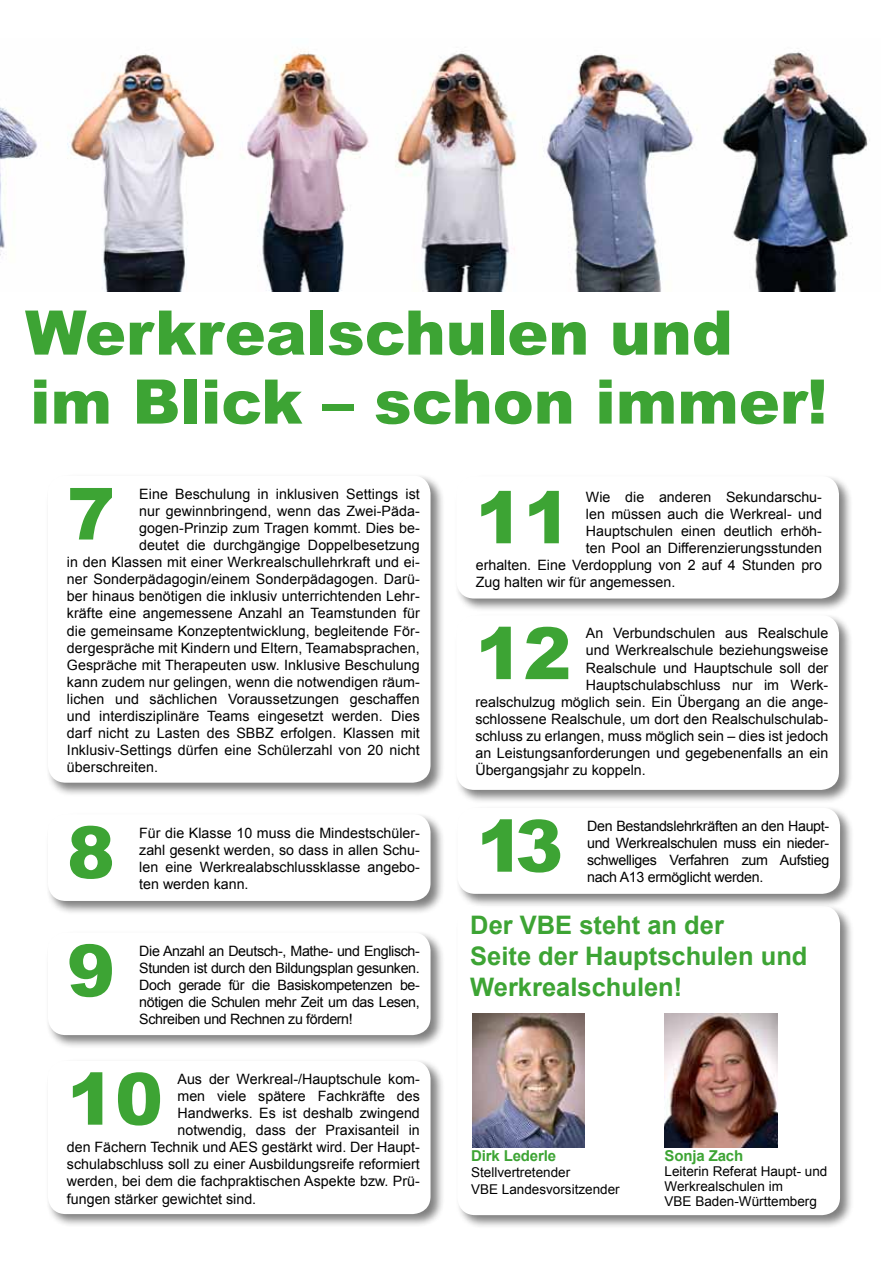
<style>
.page{position:relative;width:893px;height:1263px;background:#fff}
.page>*{position:absolute;margin:0;border:0;box-sizing:border-box;transform-origin:0 0}
.t1{font:900 72px/118.2px "Arial";color:#3da434}
.t2{font:900 61.5px/69px "Arial";color:#3da434}
.t3{font:700 25.5px/30.6px "Arial";color:#3da434}
.t4{font:700 15px "Arial";letter-spacing:-.01em;color:#3da434}
.t5{font:14.25px/17.1px "Arial";color:#000;text-align:justify}
.t6{font:14.25px "Arial";letter-spacing:-.02em;color:#000}
.t7{font:13.5px/15px "Arial";color:#000}
</style>
<div class="page">
<img style="left:0;top:51px;width:868px;height:240px">
<div style="left:454px;top:613px;width:399px;height:191px;background:#000;opacity:.5"></div>
<div style="left:456px;top:615px;width:383px;height:175px;background:#fff;border-radius:18px"></div>
<div style="left:46px;top:812px;width:399px;height:103px;background:#000;opacity:.5"></div>
<div style="left:48px;top:814px;width:383px;height:87px;background:#fff;border-radius:18px"></div>
<div style="left:46px;top:930px;width:399px;height:119px;background:#000;opacity:.5"></div>
<div style="left:48px;top:932px;width:383px;height:103px;background:#fff;border-radius:18px"></div>
<div style="left:455px;top:904px;width:399px;height:325px;background:#000;opacity:.5"></div>
<div style="left:457px;top:906px;width:383px;height:309px;background:#fff;border-radius:18px"></div>
<img style="left:472px;top:1013px;width:113px;height:134px">
<img style="left:665px;top:1014px;width:112px;height:133px">
<div style="left:46px;top:473px;width:399px;height:324px;background:#000;opacity:.5"></div>
<div style="left:48px;top:476px;width:383px;height:307px;background:#fff;border-radius:18px"></div>
<div style="left:46px;top:1058px;width:399px;height:170px;background:#000;opacity:.5"></div>
<div style="left:48px;top:1061px;width:383px;height:153px;background:#fff;border-radius:18px"></div>
<div style="left:455px;top:805px;width:399px;height:103px;background:#000;opacity:.5"></div>
<div style="left:457px;top:808px;width:383px;height:86px;background:#fff;border-radius:18px"></div>
<div style="left:454px;top:474px;width:399px;height:139px;background:#000;opacity:.5"></div>
<div style="left:456px;top:476px;width:383px;height:122px;background:#fff;border-radius:18px"></div>
<h2 class="t2" style="left:25px;top:296px;width:804px">Werkrealschulen und im Blick – schon immer!</h2>
<h1 class="t1" style="left:67px;top:452px;width:50px">7</h1>
<p class="t5" style="left:139px;top:485px;width:282px">Eine Beschulung in inklusiven Settings ist</p>
<p class="t5" style="left:139px;top:502px;width:282px">nur gewinnbringend, wenn das Zwei-Päda-</p>
<p class="t5" style="left:139px;top:519px;width:282px">gogen-Prinzip zum Tragen kommt. Dies be-</p>
<p class="t5" style="left:139px;top:537px;width:282px">deutet die durchgängige Doppelbesetzung</p>
<p class="t5" style="left:67px;top:554px;width:354px">in den Klassen mit einer Werkrealschullehrkraft und ei-</p>
<p class="t5" style="left:67px;top:571px;width:354px">ner Sonderpädagogin/einem Sonderpädagogen. Darü-</p>
<p class="t5" style="left:67px;top:588px;width:354px">ber hinaus benötigen die inklusiv unterrichtenden Lehr-</p>
<p class="t5" style="left:67px;top:605px;width:354px">kräfte eine angemessene Anzahl an Teamstunden für</p>
<p class="t5" style="left:67px;top:622px;width:354px">die gemeinsame Konzeptentwicklung, begleitende För-</p>
<p class="t5" style="left:67px;top:639px;width:354px">dergespräche mit Kindern und Eltern, Teamabsprachen,</p>
<p class="t5" style="left:67px;top:656px;width:354px">Gespräche mit Therapeuten usw. Inklusive Beschulung</p>
<p class="t5" style="left:67px;top:673px;width:354px">kann zudem nur gelingen, wenn die notwendigen räum-</p>
<p class="t5" style="left:67px;top:690px;width:354px">lichen und sächlichen Voraussetzungen geschaffen</p>
<p class="t5" style="left:67px;top:708px;width:354px">und interdisziplinäre Teams eingesetzt werden. Dies</p>
<p class="t5" style="left:67px;top:725px;width:354px">darf nicht zu Lasten des SBBZ erfolgen. Klassen mit</p>
<p class="t5" style="left:67px;top:742px;width:354px">Inklusiv-Settings dürfen eine Schülerzahl von 20 nicht</p>
<p class="t5" style="left:67px;top:759px;width:93px">überschreiten.</p>
<h1 class="t1" style="left:67px;top:791px;width:50px">8<br>9</h1>
<p class="t5" style="left:139px;top:824px;width:282px">Für die Klasse 10 muss die Mindestschüler&shy;zahl gesenkt werden, so dass in allen Schu&shy;len eine Werkrealabschlussklasse angebo&shy;ten werden kann.</p>
<p class="t5" style="left:139px;top:942px;width:282px">Die Anzahl an Deutsch-, Mathe- und Englisch-Stunden ist durch den Bildungsplan gesunken.<br>Doch gerade für die Basiskompetenzen be&shy;nötigen die Schulen mehr Zeit um das Lesen, Schreiben und Rechnen zu fördern!</p>
<h1 class="t1" style="left:67px;top:1037px;width:98px">10</h1>
<p class="t5" style="left:178px;top:1070px;width:244px">Aus der Werkreal-/Hauptschule kom-</p>
<p class="t5" style="left:178px;top:1087px;width:244px">men viele spätere Fachkräfte des</p>
<p class="t5" style="left:178px;top:1105px;width:244px">Handwerks. Es ist deshalb zwingend</p>
<p class="t5" style="left:178px;top:1122px;width:244px">notwendig, dass der Praxisanteil in</p>
<p class="t5" style="left:67px;top:1139px;width:354px">den Fächern Technik und AES gestärkt wird. Der Haupt-</p>
<p class="t5" style="left:67px;top:1156px;width:354px">schulabschluss soll zu einer Ausbildungsreife reformiert</p>
<p class="t5" style="left:67px;top:1173px;width:354px">werden, bei dem die fachpraktischen Aspekte bzw. Prü-</p>
<p class="t5" style="left:67px;top:1190px;width:191px">fungen stärker gewichtet sind.</p>
<h1 class="t1" style="left:475px;top:456px;width:98px">11</h1>
<p class="t5" style="left:586px;top:488px;width:237px">Wie die anderen Sekundarschu-</p>
<p class="t5" style="left:586px;top:505px;width:237px">len müssen auch die Werkreal- und</p>
<p class="t5" style="left:586px;top:522px;width:237px">Hauptschulen einen deutlich erhöh-</p>
<p class="t5" style="left:586px;top:540px;width:237px">ten Pool an Differenzierungsstunden</p>
<p class="t5" style="left:476px;top:557px;width:348px">erhalten. Eine Verdopplung von 2 auf 4 Stunden pro</p>
<p class="t5" style="left:476px;top:574px;width:201px">Zug halten wir für angemessen.</p>
<h1 class="t1" style="left:475px;top:592px;width:98px">12</h1>
<p class="t5" style="left:586px;top:625px;width:244px">An Verbundschulen aus Realschule</p>
<p class="t5" style="left:586px;top:642px;width:244px">und Werkrealschule beziehungsweise</p>
<p class="t5" style="left:586px;top:659px;width:244px">Realschule und Hauptschule soll der</p>
<p class="t5" style="left:586px;top:676px;width:244px">Hauptschulabschluss nur im Werk-</p>
<p class="t5" style="left:475px;top:693px;width:354px">realschulzug möglich sein. Ein Übergang an die ange-</p>
<p class="t5" style="left:475px;top:710px;width:354px">schlossene Realschule, um dort den Realschulschulab-</p>
<p class="t5" style="left:475px;top:727px;width:354px">schluss zu erlangen, muss möglich sein – dies ist jedoch</p>
<p class="t5" style="left:475px;top:745px;width:354px">an Leistungsanforderungen und gegebenenfalls an ein</p>
<p class="t5" style="left:475px;top:762px;width:172px">Übergangsjahr zu koppeln.</p>
<h1 class="t1" style="left:476px;top:785px;width:88px">13</h1>
<p class="t5" style="left:587px;top:817px;width:244px">Den Bestandslehrkräften an den Haupt&shy;und Werkrealschulen muss ein nieder&shy;schwelliges Verfahren zum Aufstieg</p>
<p class="t6" style="left:587px;top:868px;width:178px">nach A13 ermöglicht werden.</p>
<h3 class="t3" style="left:470px;top:911px;width:339px">Der VBE steht an der<br>Seite der Hauptschulen und<br>Werkrealschulen!</h3>
<p class="t4" style="left:471px;top:1146px;width:87px">Dirk Lederle</p>
<p class="t7" style="left:471px;top:1164px;width:150px;line-height:16.2px">Stellvertretender<br>VBE Landesvorsitzender</p>
<p class="t4" style="left:665px;top:1146px;width:80px">Sonja Zach</p>
<p class="t7" style="left:665px;top:1164px;width:164px">Leiterin Referat Haupt- und<br>Werkrealschulen im<br>VBE Baden-Württemberg</p>
</div>
